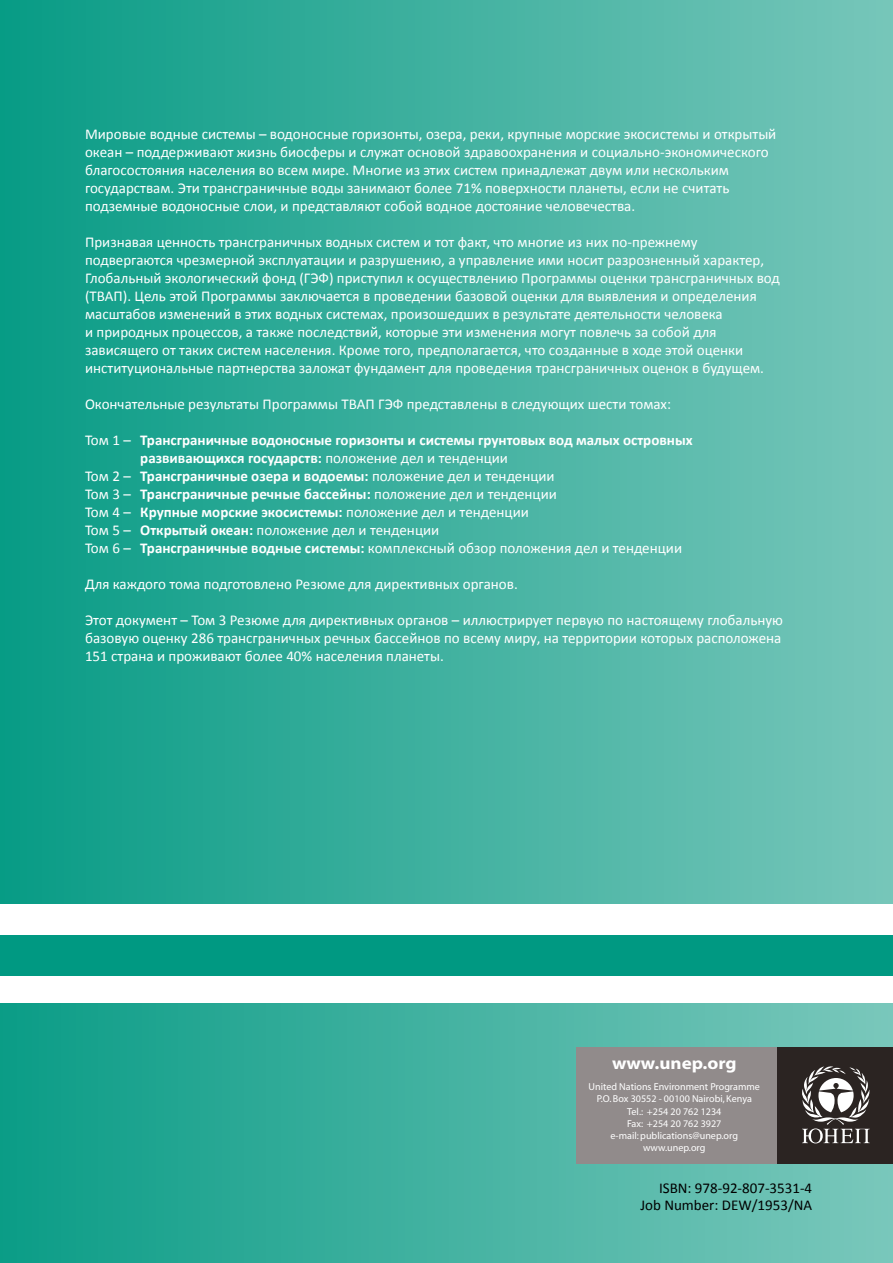
<style>
.page{position:relative;width:893px;height:1263px;background:#fff}
.page>*{position:absolute;margin:0;border:0;box-sizing:border-box;transform-origin:0 0}
.t1{font:700 17.25px "Myriad";color:#fff;scale:1.1 1}
.t2{font:15px/18px "Calibri";color:#fff}
.t3{font:700 15px "Calibri";color:#fff}
.t4{font:15px/16.5px "Calibri";color:#000;text-align:right}
.t5{font:10.05px/12.1px "Myriad";color:#fff;text-align:center}
.s1{font-weight:400}
.s2{font-weight:700}
</style>
<div class="page">
<svg style="left:0;top:975px;width:88px;height:29px"></svg>
<div style="left:0;top:1004px;width:893px;height:259px;background:linear-gradient(to right,#0c9d87,#7bc7bb)"></div>
<div style="left:777px;top:1047px;width:116px;height:116px;background:#2b2422"></div>
<div style="left:0;top:0;width:893px;height:904px;background:linear-gradient(to right,#089c85,#78c6ba)"></div>
<div style="left:576px;top:1047px;width:201px;height:116px;background:#918b8b"></div>
<div style="left:0;top:935px;width:893px;height:40px;background:#009982"></div>
<svg style="left:802px;top:1066px;width:68px;height:77px"></svg>
<p class="t2" style="left:85px;top:125px;width:693px">Мировые водные системы – водоносные горизонты, озера, реки, крупные морские экосистемы и открытый океан – поддерживают жизнь биосферы и служат основой здравоохранения и социально-экономического благосостояния населения во всем мире. Многие из этих систем принадлежат двум или нескольким государствам. Эти трансграничные воды занимают более 71% поверхности планеты, если не считать подземные водоносные слои, и представляют собой водное достояние человечества.</p>
<p class="t2" style="left:85px;top:233px;width:696px">Признавая ценность трансграничных водных систем и тот факт, что многие из них по-прежнему подвергаются чрезмерной эксплуатации и разрушению, а управление ими носит разрозненный характер, Глобальный экологический фонд (ГЭФ) приступил к осуществлению Программы оценки трансграничных вод (TВАП). Цель этой Программы заключается в проведении базовой оценки для выявления и определения масштабов изменений в этих водных системах, произошедших в результате деятельности человека<br>и природных процессов, а также последствий, которые эти изменения могут повлечь за собой для зависящего от таких систем населения. Кроме того, предполагается, что созданные в ходе этой оценки институциональные партнерства заложат фундамент для проведения трансграничных оценок в будущем.</p>
<p class="t2" style="left:85px;top:395px;width:588px">Окончательные результаты Программы TВАП ГЭФ представлены в следующих шести томах:</p>
<p class="t3" style="left:85px;top:430px;width:609px"><span class="s1">Том 1 –</span> Трансграничные водоносные горизонты и системы грунтовых вод малых островных</p>
<p class="t3" style="left:140px;top:448px;width:369px">развивающихся государств: <span class="s1">положение дел и тенденции</span></p>
<p class="t3" style="left:85px;top:466px;width:471px"><span class="s1">Том 2 –</span> Трансграничные озера и водоемы: <span class="s1">положение дел и тенденции</span></p>
<p class="t3" style="left:85px;top:484px;width:473px"><span class="s1">Том 3 –</span> Трансграничные речные бассейны: <span class="s1">положение дел и тенденции</span></p>
<p class="t2" style="left:85px;top:503px;width:445px">Том 4 – <span class="s2">Крупные морские экосистемы:</span> положение дел и тенденции</p>
<p class="t2" style="left:85px;top:521px;width:356px">Том 5 – <span class="s2">Открытый океан:</span> положение дел и тенденции</p>
<p class="t2" style="left:85px;top:539px;width:599px">Том 6 – <span class="s2">Трансграничные водные системы:</span> комплексный обзор положения дел и тенденции</p>
<p class="t2" style="left:85px;top:575px;width:434px">Для каждого тома подготовлено Резюме для директивных органов.</p>
<p class="t2" style="left:85px;top:611px;width:700px;text-align:justify">Этот документ – Том 3 Резюме для директивных органов – иллюстрирует первую по настоящему глобальную базовую оценку 286 трансграничных речных бассейнов по всему миру, на территории которых расположена 151 страна и проживают более 40% населения планеты.</p>
<p class="t1" style="left:612px;top:1054px;width:115px">www.unep.org</p>
<p class="t5" style="left:589px;top:1081px;width:173px">United Nations Environment Programme<br>P.O. Box 30552 - 00100 Nairobi, Kenya<br>Tel.: +254 20 762 1234<br>Fax: +254 20 762 3927<br>e-mail: publications@unep.org www.unep.org</p>
<p class="t4" style="left:640px;top:1180px;width:173px">ISBN: 978-92-807-3531-4<br>Job Number: DEW/1953/NA</p>
</div>
